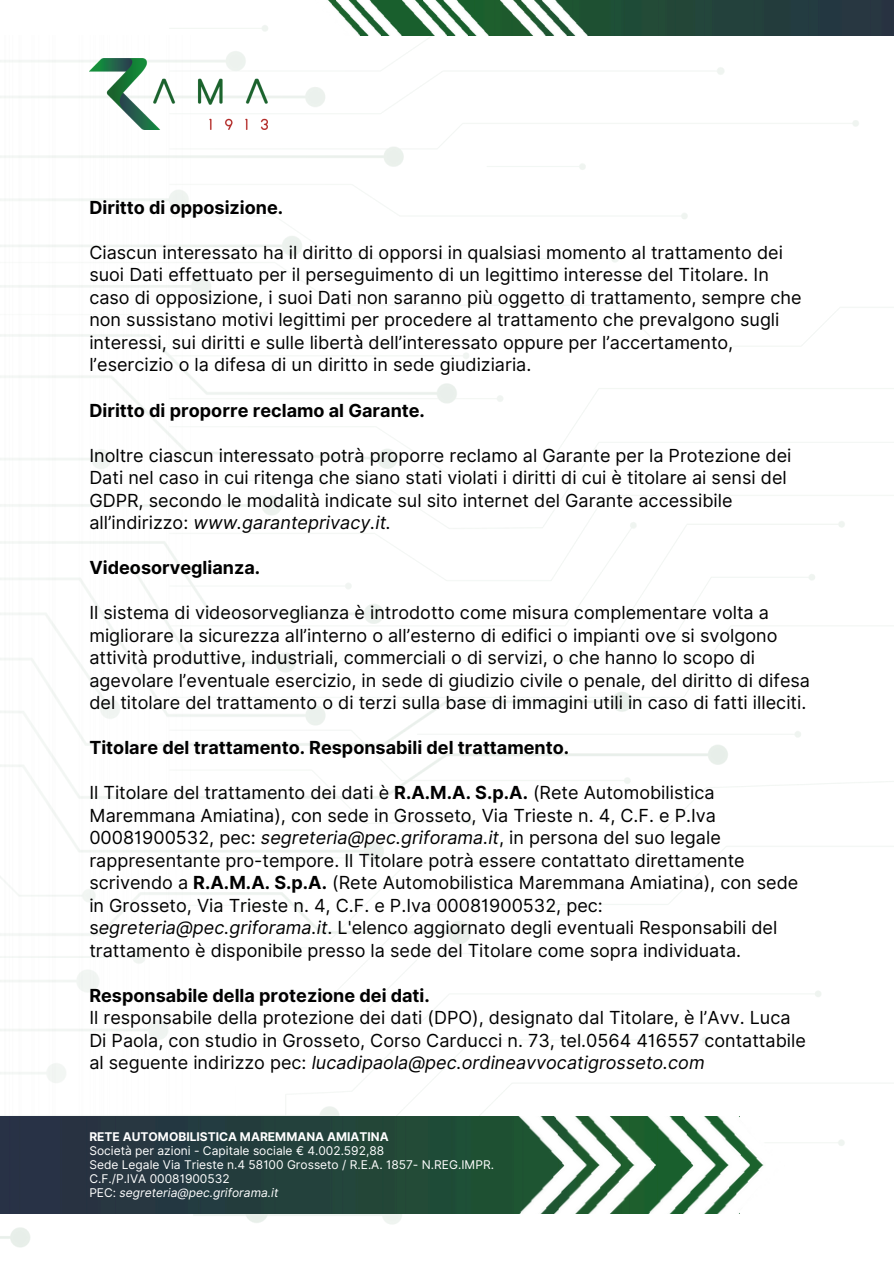
<style>
.page{position:relative;width:894px;height:1264px;background:#fff}
.page>*{position:absolute;margin:0;border:0;box-sizing:border-box;transform-origin:0 0}
.t1{font:18px/22.5px "Inter";color:#000}
.t2{font:700 18px "Inter";color:#000}
.t3{font:12px "Inter";color:#fff}
.t4{font:700 12px "Inter";color:#fff}
.t5{font:italic 12px "Inter";color:#fff}
.s1{font-style:italic}
.s2{font-weight:700}
.s3{font-style:normal}
</style>
<div class="page">
<img style="left:0;top:35px;width:874px;height:1111px">
<img style="left:0;top:1116px;width:510px;height:97px">
<img style="left:510px;top:1116px;width:129px;height:97px">
<img style="left:639px;top:1116px;width:145px;height:97px">
<img style="left:488px;top:0;width:405px;height:35px">
<img style="left:328px;top:0;width:160px;height:35px">
<img style="left:501px;top:0;width:86px;height:35px">
<img style="left:89px;top:58px;width:178px;height:71px">
<h1 class="t2" style="left:89px;top:196px;width:195px">Diritto di opposizione.</h1>
<h2 class="t1" style="left:89px;top:241px;width:713px">Ciascun interessato ha il diritto di opporsi in qualsiasi momento al trattamento dei suoi Dati effettuato per il perseguimento di un legittimo interesse del Titolare. In caso di opposizione, i suoi Dati non saranno più oggetto di trattamento, sempre che non sussistano motivi legittimi per procedere al trattamento che prevalgono sugli interessi, sui diritti e sulle libertà dell’interessato oppure per l’accertamento, l’esercizio o la difesa di un diritto in sede giudiziaria.</h2>
<h2 class="t2" style="left:89px;top:399px;width:337px">Diritto di proporre reclamo al Garante.</h2>
<p class="t1" style="left:89px;top:444px;width:703px">Inoltre ciascun interessato potrà proporre reclamo al Garante per la Protezione dei Dati nel caso in cui ritenga che siano stati violati i diritti di cui è titolare ai sensi del GDPR, secondo le modalità indicate sul sito internet del Garante accessibile all’indirizzo: <span class="s1">www.garanteprivacy.it.</span></p>
<p class="t2" style="left:89px;top:556px;width:172px">Videosorveglianza.</p>
<p class="t1" style="left:89px;top:601px;width:722px">Il sistema di videosorveglianza è introdotto come misura complementare volta a migliorare la sicurezza all’interno o all’esterno di edifici o impianti ove si svolgono attività produttive, industriali, commerciali o di servizi, o che hanno lo scopo di agevolare l’eventuale esercizio, in sede di giudizio civile o penale, del diritto di difesa del titolare del trattamento o di terzi sulla base di immagini utili in caso di fatti illeciti.</p>
<p class="t2" style="left:89px;top:736px;width:481px">Titolare del trattamento. Responsabili del trattamento.</p>
<p class="t1" style="left:89px;top:781px;width:710px">Il Titolare del trattamento dei dati è <span class="s2">R.A.M.A. S.p.A.</span> (Rete Automobilistica Maremmana Amiatina), con sede in Grosseto, Via Trieste n. 4, C.F. e P.Iva 00081900532, pec: <span class="s1">segreteria@pec.griforama.it</span>, in persona del suo legale rappresentante pro-tempore. Il Titolare potrà essere contattato direttamente scrivendo a <span class="s2">R.A.M.A. S.p.A.</span> (Rete Automobilistica Maremmana Amiatina), con sede in Grosseto, Via Trieste n. 4, C.F. e P.Iva 00081900532, pec: s<span class="s1">egreteria@pec.griforama.it</span>. L'elenco aggiornato degli eventuali Responsabili del trattamento è disponibile presso la sede del Titolare come sopra individuata.</p>
<p class="t1" style="left:89px;top:984px;width:717px"><span class="s2">Responsabile della protezione dei dati.<br></span>Il responsabile della protezione dei dati (DPO), designato dal Titolare, è l’Avv. Luca Di Paola, con studio in Grosseto, Corso Carducci n. 73, tel.0564 416557 contattabile al seguente indirizzo pec: <span class="s1">lucadipaola@pec.ordineavvocatigrosseto.com</span></p>
<p class="t4" style="left:89px;top:1129px;width:301px">RETE AUTOMOBILISTICA MAREMMANA AMIATINA</p>
<p class="t3" style="left:89px;top:1143px;width:296px">Società per azioni - Capitale sociale € 4.002.592,88</p>
<p class="t3" style="left:89px;top:1157px;width:406px">Sede Legale Via Trieste n.4 58100 Grosseto / R.E.A. 1857- N.REG.IMPR.</p>
<h1 class="t3" style="left:89px;top:1171px;width:142px">C.F./P.IVA 00081900532</h1>
<h2 class="t5" style="left:89px;top:1185px;width:190px"><span class="s3">PEC:</span> segreteria@pec.griforama.it</h2>
</div>
